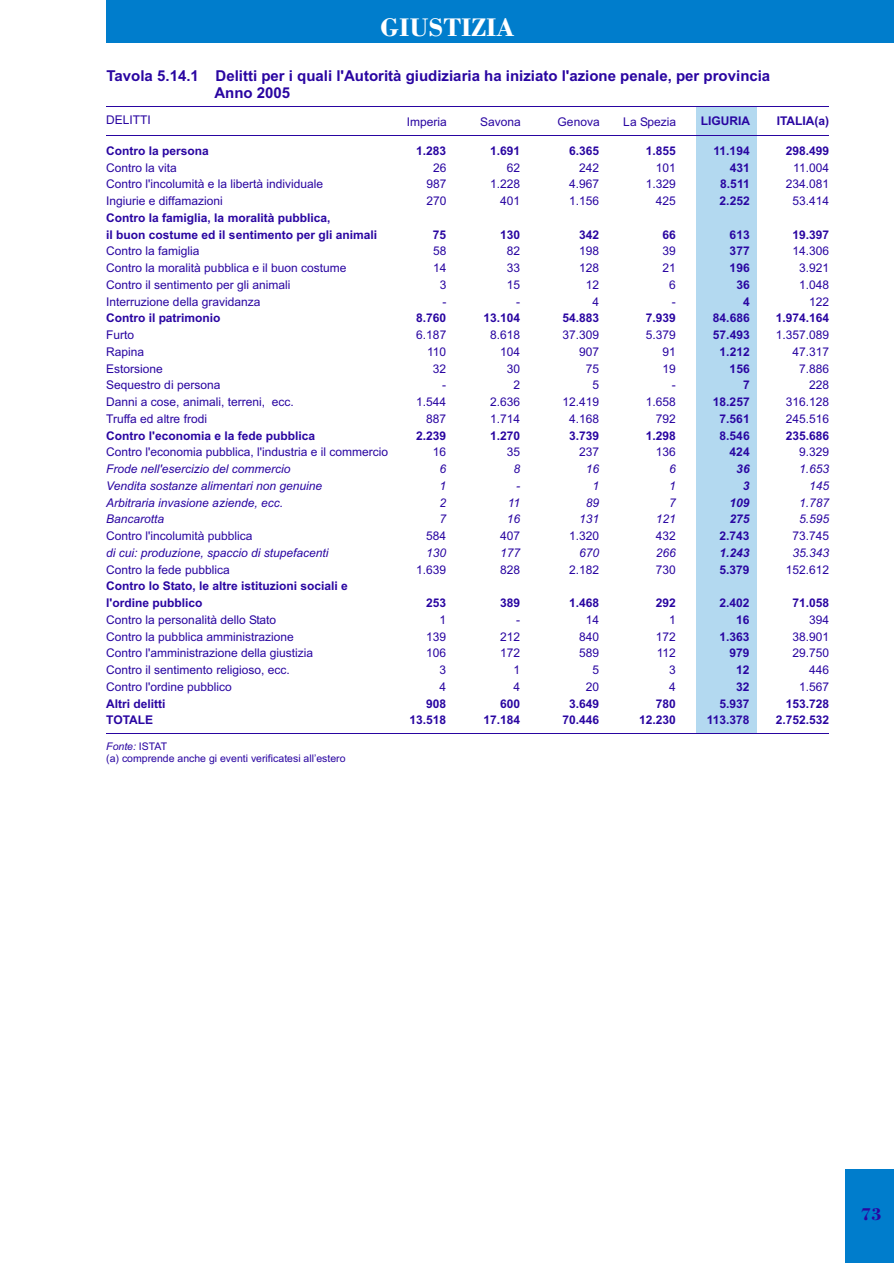
<style>
.page{position:relative;width:894px;height:1263px;background:#fff}
.page>*{position:absolute;margin:0;border:0;box-sizing:border-box;transform-origin:0 0}
.t1{font:27px "Bodoni Bd BT";color:#fff}
.t2{font:18px "Bodoni Bd BT";color:#2905a1}
.t3{font:700 15px/16.8px "Arial";color:#2905a1}
.t4{font:12px/16.8px "Arial";color:#2905a1;text-align:right}
.t5{font:700 12px/16.8px "Arial";color:#2905a1;text-align:right}
.t6{font:italic 12px/16.8px "Arial";color:#2905a1;text-align:right}
.t7{font:italic 700 12px/16.8px "Arial";color:#2905a1;text-align:right}
.t8{font:10.5px/11.7px "Arial";color:#2905a1}
.s1{font-style:italic}
</style>
<div class="page">
<div style="left:696px;top:107px;width:60px;height:626px;background:#b3d9f0"></div>
<div style="left:106px;top:0;width:788px;height:43px;background:#007dcc"></div>
<div style="left:846px;top:1170px;width:48px;height:93px;background:#007dcc"></div>
<hr style="left:106px;top:106px;width:723px;height:1px;background:#2905a1">
<hr style="left:106px;top:135px;width:723px;height:1px;background:#2905a1">
<hr style="left:106px;top:733px;width:723px;height:1px;background:#2905a1">
<h1 class="t1" style="left:380px;top:16px;width:136px">GIUSTIZIA</h1>
<p class="t3" style="left:214px;top:69px;width:557px;text-indent:-108px">Tavola 5.14.1 Delitti per i quali l'Autorità giudiziaria ha iniziato l'azione penale, per provincia<br>Anno 2005</p>
<p class="t4" style="left:106px;top:113px;width:46px">DELITTI</p>
<p class="t4" style="left:407px;top:114px;width:42px">Imperia</p>
<p class="t4" style="left:480px;top:114px;width:42px">Savona</p>
<p class="t4" style="left:558px;top:114px;width:44px">Genova</p>
<p class="t4" style="left:623px;top:114px;width:54px">La Spezia</p>
<p class="t5" style="left:701px;top:114px;width:51px">LIGURIA</p>
<p class="t5" style="left:777px;top:114px;width:54px">ITALIA(a)</p>
<p class="t5" style="left:106px;top:143px;width:104px">Contro la persona</p>
<p class="t4" style="left:106px;top:160px;width:219px;text-align:left">Contro la vita<br>Contro l'incolumità e la libertà individuale<br>Ingiurie e diffamazioni</p>
<p class="t5" style="left:106px;top:210px;width:272px;text-align:left">Contro la famiglia, la moralità pubblica,<br>il buon costume ed il sentimento per gli animali</p>
<p class="t4" style="left:106px;top:244px;width:242px;text-align:left">Contro la famiglia<br>Contro la moralità pubblica e il buon costume Contro il sentimento per gli animali Interruzione della gravidanza</p>
<p class="t5" style="left:106px;top:311px;width:116px">Contro il patrimonio</p>
<p class="t4" style="left:106px;top:328px;width:189px;text-align:left">Furto<br>Rapina<br>Estorsione<br>Sequestro di persona<br>Danni a cose, animali, terreni, ecc.<br>Truffa ed altre frodi</p>
<p class="t5" style="left:106px;top:428px;width:210px">Contro l'economia e la fede pubblica</p>
<p class="t4" style="left:106px;top:445px;width:283px">Contro l'economia pubblica, l'industria e il commercio</p>
<p class="t6" style="left:106px;top:462px;width:217px;text-align:left">Frode nell'esercizio del commercio<br>Vendita sostanze alimentari non genuine<br>Arbitraria invasione aziende, ecc.<br>Bancarotta</p>
<p class="t4" style="left:106px;top:529px;width:148px">Contro l'incolumità pubblica</p>
<p class="t6" style="left:106px;top:545px;width:224px">di cui: produzione, spaccio di stupefacenti</p>
<p class="t4" style="left:106px;top:562px;width:125px">Contro la fede pubblica</p>
<p class="t5" style="left:106px;top:579px;width:243px;text-align:left">Contro lo Stato, le altre istituzioni sociali e l'ordine pubblico</p>
<p class="t4" style="left:106px;top:612px;width:209px;text-align:left">Contro la personalità dello Stato Contro la pubblica amministrazione Contro l'amministrazione della giustizia Contro il sentimento religioso, ecc.<br>Contro l'ordine pubblico</p>
<p class="t5" style="left:106px;top:696px;width:61px;text-align:left">Altri delitti<br>TOTALE</p>
<p class="t8" style="left:106px;top:742px;width:241px"><span class="s1">Fonte:</span> ISTAT<br>(a) comprende anche gi eventi verificatesi all’estero</p>
<p class="t5" style="left:416px;top:143px;width:32px">1.283</p>
<p class="t4" style="left:426px;top:160px;width:22px;text-align:center">26<br>987<br>270</p>
<p class="t5" style="left:433px;top:227px;width:15px">75</p>
<p class="t4" style="left:433px;top:244px;width:15px">58<br>14<br>3 -</p>
<p class="t5" style="left:416px;top:311px;width:32px">8.760</p>
<p class="t4" style="left:416px;top:328px;width:32px">6.187<br>110<br>32<br>-<br>1.544<br>887</p>
<p class="t5" style="left:416px;top:428px;width:32px">2.239</p>
<p class="t4" style="left:433px;top:445px;width:15px">16</p>
<p class="t6" style="left:440px;top:462px;width:8px;text-align:justify">6<br>1<br>2<br>7</p>
<p class="t4" style="left:426px;top:529px;width:22px">584</p>
<p class="t6" style="left:426px;top:545px;width:22px">130</p>
<p class="t4" style="left:416px;top:562px;width:32px">1.639</p>
<p class="t5" style="left:426px;top:596px;width:22px">253</p>
<p class="t4" style="left:426px;top:612px;width:22px">1<br>139<br>106<br>3<br>4</p>
<p class="t5" style="left:410px;top:696px;width:38px">908<br>13.518</p>
<p class="t5" style="left:490px;top:143px;width:32px">1.691</p>
<p class="t4" style="left:490px;top:160px;width:32px">62<br>1.228<br>401</p>
<p class="t5" style="left:500px;top:227px;width:22px">130</p>
<p class="t4" style="left:507px;top:244px;width:15px">82<br>33<br>15 -</p>
<p class="t5" style="left:484px;top:311px;width:38px">13.104</p>
<p class="t4" style="left:490px;top:328px;width:32px">8.618<br>104<br>30<br>2<br>2.636<br>1.714</p>
<p class="t5" style="left:490px;top:428px;width:32px">1.270</p>
<p class="t4" style="left:507px;top:445px;width:15px">35</p>
<p class="t6" style="left:507px;top:462px;width:15px">8 -<br>11<br>16</p>
<p class="t4" style="left:500px;top:529px;width:22px">407</p>
<p class="t6" style="left:500px;top:545px;width:22px">177</p>
<p class="t4" style="left:500px;top:562px;width:22px">828</p>
<p class="t5" style="left:500px;top:596px;width:22px">389</p>
<p class="t4" style="left:500px;top:612px;width:22px">-<br>212<br>172<br>1<br>4</p>
<p class="t5" style="left:484px;top:696px;width:38px">600<br>17.184</p>
<p class="t5" style="left:569px;top:143px;width:32px">6.365</p>
<p class="t4" style="left:569px;top:160px;width:32px;text-align:justify;text-indent:10px">242<br>4.967<br>1.156</p>
<p class="t5" style="left:579px;top:227px;width:22px">342</p>
<p class="t4" style="left:579px;top:244px;width:22px">198<br>128<br>12<br>4</p>
<p class="t5" style="left:563px;top:311px;width:38px">54.883</p>
<p class="t4" style="left:563px;top:328px;width:38px">37.309<br>907<br>75<br>5<br>12.419<br>4.168</p>
<p class="t5" style="left:569px;top:428px;width:32px">3.739</p>
<p class="t4" style="left:579px;top:445px;width:22px">237</p>
<p class="t6" style="left:579px;top:462px;width:22px">16<br>1<br>89<br>131</p>
<p class="t4" style="left:569px;top:529px;width:32px">1.320</p>
<p class="t6" style="left:579px;top:545px;width:22px">670</p>
<p class="t4" style="left:569px;top:562px;width:32px">2.182</p>
<p class="t5" style="left:569px;top:596px;width:32px">1.468</p>
<p class="t4" style="left:579px;top:612px;width:22px">14<br>840<br>589<br>5<br>20</p>
<p class="t5" style="left:563px;top:696px;width:38px;text-align:center">3.649<br>70.446</p>
<p class="t5" style="left:646px;top:143px;width:32px">1.855</p>
<p class="t4" style="left:646px;top:160px;width:32px">101<br>1.329<br>425</p>
<p class="t5" style="left:663px;top:227px;width:15px">66</p>
<p class="t4" style="left:663px;top:244px;width:15px">39<br>21<br>6 -</p>
<p class="t5" style="left:646px;top:311px;width:32px">7.939</p>
<p class="t4" style="left:646px;top:328px;width:32px">5.379<br>91<br>19<br>-<br>1.658<br>792</p>
<p class="t5" style="left:646px;top:428px;width:32px">1.298</p>
<p class="t4" style="left:656px;top:445px;width:22px">136</p>
<p class="t6" style="left:656px;top:462px;width:22px">6<br>1<br>7<br>121</p>
<p class="t4" style="left:656px;top:529px;width:22px">432</p>
<p class="t6" style="left:656px;top:545px;width:22px">266</p>
<p class="t4" style="left:656px;top:562px;width:22px">730</p>
<p class="t5" style="left:656px;top:596px;width:22px">292</p>
<p class="t4" style="left:656px;top:612px;width:22px">1<br>172<br>112<br>3<br>4</p>
<p class="t5" style="left:639px;top:696px;width:38px">780<br>12.230</p>
<p class="t5" style="left:714px;top:143px;width:38px">11.194<br>431<br>8.511<br>2.252</p>
<p class="t5" style="left:713px;top:227px;width:38px">613<br>377<br>196<br>36<br>4<br>84.686<br>57.493<br>1.212<br>156<br>7<br>18.257<br>7.561<br>8.546<br>424</p>
<p class="t7" style="left:730px;top:462px;width:22px">36<br>3<br>109<br>275</p>
<p class="t5" style="left:720px;top:529px;width:32px">2.743</p>
<p class="t7" style="left:720px;top:545px;width:32px">1.243</p>
<p class="t5" style="left:720px;top:562px;width:32px">5.379</p>
<p class="t5" style="left:707px;top:596px;width:44px">2.402<br>16<br>1.363<br>979<br>12<br>32<br>5.937<br>113.378</p>
<p class="t5" style="left:786px;top:143px;width:45px">298.499</p>
<p class="t4" style="left:786px;top:160px;width:45px">11.004<br>234.081<br>53.414</p>
<p class="t5" style="left:792px;top:227px;width:38px">19.397</p>
<p class="t4" style="left:792px;top:244px;width:38px">14.306<br>3.921<br>1.048<br>122</p>
<p class="t5" style="left:776px;top:311px;width:55px">1.974.164</p>
<p class="t4" style="left:776px;top:328px;width:55px">1.357.089<br>47.317<br>7.886<br>228<br>316.128<br>245.516</p>
<p class="t5" style="left:786px;top:428px;width:45px">235.686</p>
<p class="t4" style="left:799px;top:445px;width:32px">9.329</p>
<p class="t6" style="left:799px;top:462px;width:32px">1.653<br>145<br>1.787<br>5.595</p>
<p class="t4" style="left:792px;top:529px;width:38px">73.745</p>
<p class="t6" style="left:792px;top:545px;width:38px">35.343</p>
<p class="t4" style="left:786px;top:562px;width:45px">152.612</p>
<p class="t5" style="left:792px;top:596px;width:38px">71.058</p>
<p class="t4" style="left:792px;top:612px;width:38px">394<br>38.901<br>29.750<br>446<br>1.567</p>
<p class="t5" style="left:776px;top:696px;width:55px">153.728<br>2.752.532</p>
<h2 class="t2" style="left:860px;top:1207px;width:23px">73</h2>
</div>
